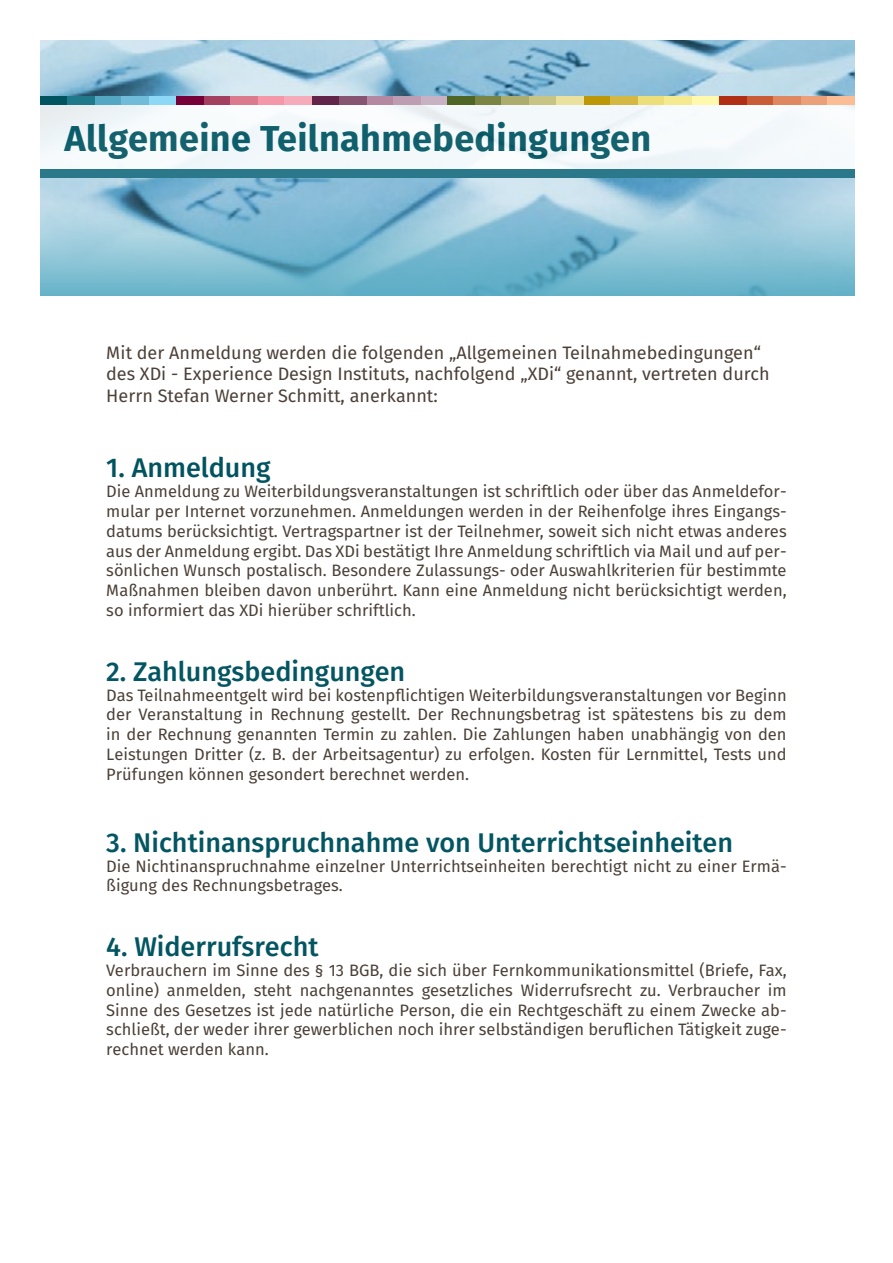
<style>
.page{position:relative;width:893px;height:1263px;background:#fff}
.page>*{position:absolute;margin:0;border:0;box-sizing:border-box;transform-origin:0 0}
.t1{font:700 36px "Fira Sans";letter-spacing:.01em;color:#025561}
.t2{font:500 27px "Fira Sans";color:#025561}
.t3{font:500 27px "Fira Sans";color:#00545f}
.t4{font:18px/21.6px "Fira Sans";color:#4b4037}
.t5{font:16.5px/19.8px "Fira Sans";color:#4b4037;text-align:justify}
</style>
<div class="page">
<img style="left:40px;top:40px;width:815px;height:163px">
<svg style="left:40px;top:203px;width:815px;height:93px;background:#82bdd2"></svg>
<div style="left:0;top:105px;width:893px;height:69px;background:#f5f9fb"></div>
<div style="left:40px;top:170px;width:815px;height:8px;background:#2a788a"></div>
<div style="left:40px;top:96px;width:27px;height:9px;background:#00545f"></div>
<div style="left:475px;top:96px;width:27px;height:9px;background:#7a8444"></div>
<div style="left:258px;top:96px;width:27px;height:9px;background:#f497a9"></div>
<div style="left:692px;top:96px;width:27px;height:9px;background:#fff8ad"></div>
<div style="left:149px;top:96px;width:27px;height:9px;background:#8dd7f7"></div>
<div style="left:583px;top:96px;width:27px;height:9px;background:#bc9706"></div>
<div style="left:366px;top:96px;width:27px;height:9px;background:#b588a2"></div>
<div style="left:800px;top:96px;width:28px;height:9px;background:#eba079"></div>
<div style="left:95px;top:96px;width:27px;height:9px;background:#53a7c3"></div>
<div style="left:529px;top:96px;width:27px;height:9px;background:#c8c483"></div>
<div style="left:312px;top:96px;width:27px;height:9px;background:#622549"></div>
<div style="left:746px;top:96px;width:27px;height:9px;background:#c75c36"></div>
<div style="left:203px;top:96px;width:27px;height:9px;background:#a4405f"></div>
<div style="left:638px;top:96px;width:27px;height:9px;background:#ecdf7a"></div>
<div style="left:420px;top:96px;width:27px;height:9px;background:#c9b1c4"></div>
<div style="left:68px;top:96px;width:27px;height:9px;background:#1f798a"></div>
<div style="left:502px;top:96px;width:27px;height:9px;background:#abac6d"></div>
<div style="left:285px;top:96px;width:27px;height:9px;background:#f6abbb"></div>
<div style="left:719px;top:96px;width:27px;height:9px;background:#b12e16"></div>
<div style="left:176px;top:96px;width:27px;height:9px;background:#760038"></div>
<div style="left:610px;top:96px;width:27px;height:9px;background:#d4b843"></div>
<div style="left:393px;top:96px;width:27px;height:9px;background:#be9cb2"></div>
<div style="left:828px;top:96px;width:27px;height:9px;background:#fabd96"></div>
<div style="left:122px;top:96px;width:27px;height:9px;background:#6fbbd9"></div>
<div style="left:556px;top:96px;width:27px;height:9px;background:#eae19e"></div>
<div style="left:339px;top:96px;width:27px;height:9px;background:#875471"></div>
<div style="left:773px;top:96px;width:27px;height:9px;background:#df8761"></div>
<div style="left:230px;top:96px;width:27px;height:9px;background:#dc7a8d"></div>
<div style="left:665px;top:96px;width:27px;height:9px;background:#f6ea91"></div>
<div style="left:448px;top:96px;width:27px;height:9px;background:#4f6526"></div>
<h1 class="t1" style="left:65px;top:113px;width:588px">Allgemeine Teilnahmebedingungen</h1>
<p class="t4" style="left:106px;top:343px;width:665px">Mit der Anmeldung werden die folgenden „Allgemeinen Teilnahmebedingungen“ des XDi - Experience Design Instituts, nachfolgend „XDi“ genannt, vertreten durch<br>Herrn Stefan Werner Schmitt, anerkannt:</p>
<h2 class="t3" style="left:106px;top:449px;width:166px">1. Anmeldung</h2>
<p class="t5" style="left:106px;top:483px;width:682px">Die Anmeldung zu Weiterbildungsveranstaltungen ist schriftlich oder über das Anmeldefor&shy;mular per Internet vorzunehmen. Anmeldungen werden in der Reihenfolge ihres Eingangs&shy;datums berücksichtigt. Vertragspartner ist der Teilnehmer, soweit sich nicht etwas anderes aus der Anmeldung ergibt. Das XDi bestätigt Ihre Anmeldung schriftlich via Mail und auf per&shy;sönlichen Wunsch postalisch. Besondere Zulassungs- oder Auswahlkriterien für bestimmte Maßnahmen bleiben davon unberührt. Kann eine Anmeldung nicht berücksichtigt werden, so informiert das XDi hierüber schriftlich.</p>
<h2 class="t2" style="left:106px;top:652px;width:300px">2. Zahlungsbedingungen</h2>
<p class="t5" style="left:106px;top:686px;width:682px">Das Teilnahmeentgelt wird bei kostenpflichtigen Weiterbildungsveranstaltungen vor Beginn der Veranstaltung in Rechnung gestellt. Der Rechnungsbetrag ist spätestens bis zu dem in der Rechnung genannten Termin zu zahlen. Die Zahlungen haben unabhängig von den Leistungen Dritter (z. B. der Arbeitsagentur) zu erfolgen. Kosten für Lernmittel, Tests und Prüfungen können gesondert berechnet werden.</p>
<h2 class="t2" style="left:106px;top:823px;width:628px">3. Nichtinanspruchnahme von Unterrichtseinheiten</h2>
<p class="t5" style="left:106px;top:857px;width:682px">Die Nichtinanspruchnahme einzelner Unterrichtseinheiten berechtigt nicht zu einer Ermä&shy;ßigung des Rechnungsbetrages.</p>
<h2 class="t2" style="left:106px;top:928px;width:214px">4. Widerrufsrecht</h2>
<p class="t5" style="left:106px;top:962px;width:682px">Verbrauchern im Sinne des § 13 BGB, die sich über Fernkommunikationsmittel (Briefe, Fax, online) anmelden, steht nachgenanntes gesetzliches Widerrufsrecht zu. Verbraucher im Sinne des Gesetzes ist jede natürliche Person, die ein Rechtgeschäft zu einem Zwecke ab&shy;schließt, der weder ihrer gewerblichen noch ihrer selbständigen beruflichen Tätigkeit zuge&shy;rechnet werden kann.</p>
</div>
